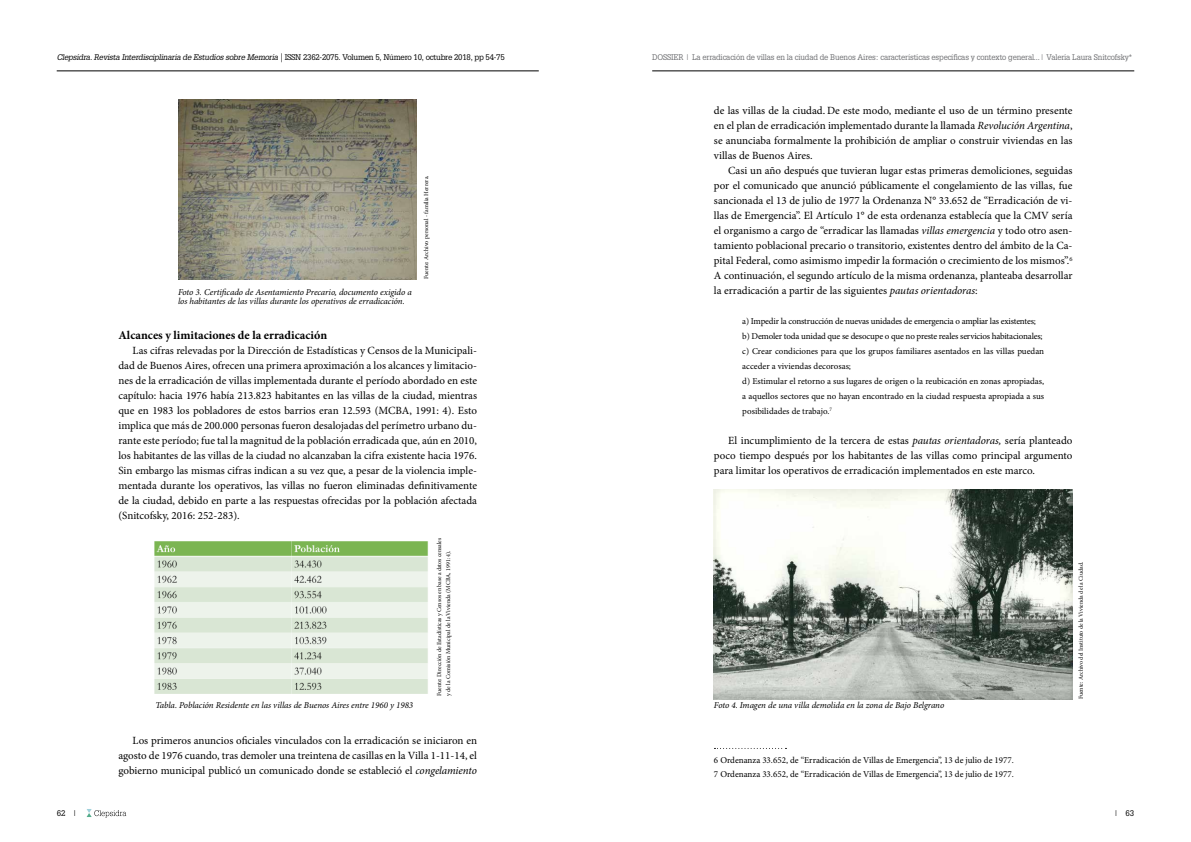
<style>
.page{position:relative;width:1191px;height:842px;background:#fff}
.page>*{position:absolute;margin:0;border:0;box-sizing:border-box;transform-origin:0 0}
.t1{font:700 12px "Minion Pro";color:#000}
.t2{font:11px/15px "Minion Pro";color:#000;text-align:justify}
.t3{font:9px/15px "Minion Pro";letter-spacing:-.005em;color:#000}
.t4{font:italic 9px/9px "Minion Pro";letter-spacing:-.005em;color:#000}
.t5{font:8px "Glypha LT Std";letter-spacing:-.02em;color:#6d6e71;scale:.94 1}
.t6{font:italic 8px "Glypha LT Std";letter-spacing:-.03em;color:#000}
.t7{font:8px "Glypha LT Std";color:#000}
.t8{font:6px/9px "Minion Pro";color:#000}
.s1{font-style:normal}
.s2{font-style:italic}
</style>
<div class="page">
<svg style="left:87px;top:809px;width:39px;height:8px"></svg>
<hr style="left:57px;top:71px;width:482px;height:1px;background:#000">
<hr style="left:652px;top:71px;width:482px;height:1px;background:#000">
<img style="left:179px;top:99px;width:238px;height:180px">
<img style="left:154px;top:541px;width:274px;height:153px">
<img style="left:714px;top:489px;width:358px;height:210px">
<svg style="left:714px;top:748px;width:72px;height:1px"></svg>
<p class="t6" style="left:57px;top:53px;width:449px">Clepsidra. Revista Interdisciplinaria de Estudios sobre Memoria | <span class="s1">ISSN 2362-2075. Volumen 5, Número 10, octubre 2018, pp 54-75</span></p>
<p class="t5" style="left:652px;top:53px;width:512px">DOSSIER | La erradicación de villas en la ciudad de Buenos Aires: características específicas y contexto general...| Valeria Laura Snitcofsky*</p>
<p class="t8" style="left:422px;top:279px;width:105px;rotate:-90deg">Fuente: Archivo personal - familia Herrera.</p>
<p class="t4" style="left:178px;top:288px;width:235px">Foto 3. Certificado de Asentamiento Precario, documento exigido a los habitantes de las villas durante los operativos de erradicación.</p>
<p class="t1" style="left:118px;top:327px;width:210px">Alcances y limitaciones de la erradicación</p>
<p class="t2" style="left:118px;top:343px;width:360px;text-indent:14px">Las cifras relevadas por la Dirección de Estadísticas y Censos de la Municipali&shy;dad de Buenos Aires, ofrecen una primera aproximación a los alcances y limitacio&shy;nes de la erradicación de villas implementada durante el período abordado en este capítulo: hacia 1976 había 213.823 habitantes en las villas de la ciudad, mientras que en 1983 los pobladores de estos barrios eran 12.593 (MCBA, 1991: 4). Esto implica que más de 200.000 personas fueron desalojadas del perímetro urbano du&shy;rante este período; fue tal la magnitud de la población erradicada que, aún en 2010, los habitantes de las villas de la ciudad no alcanzaban la cifra existente hacia 1976.<br>Sin embargo las mismas cifras indican a su vez que, a pesar de la violencia imple&shy;mentada durante los operativos, las villas no fueron eliminadas definitivamente de la ciudad, debido en parte a las respuestas ofrecidas por la población afectada (Snitcofsky, 2016: 252-283).</p>
<p class="t8" style="left:435px;top:696px;width:159px;rotate:-90deg">Fuente: Dirección de Estadísticas y Censos en base a datos censales y de la Comisión Municipal de la Vivienda (MCBA, 1991: 4).</p>
<p class="t4" style="left:155px;top:701px;width:259px">Tabla. Población Residente en las villas de Buenos Aires entre 1960 y 1983</p>
<p class="t2" style="left:118px;top:733px;width:360px;text-indent:14px">Los primeros anuncios oficiales vinculados con la erradicación se iniciaron en agosto de 1976 cuando, tras demoler una treintena de casillas en la Villa 1-11-14, el gobierno municipal publicó un comunicado donde se estableció el <span class="s2">congelamiento</span></p>
<p class="t2" style="left:714px;top:103px;width:360px">de las villas de la ciudad. De este modo, mediante el uso de un término presente en el plan de erradicación implementado durante la llamada <span class="s2">Revolución Argentina</span>, se anunciaba formalmente la prohibición de ampliar o construir viviendas en las villas de Buenos Aires.</p>
<p class="t2" style="left:714px;top:163px;width:360px;text-indent:14px">Casi un año después que tuvieran lugar estas primeras demoliciones, seguidas por el comunicado que anunció públicamente el congelamiento de las villas, fue sancionada el 13 de julio de 1977 la Ordenanza N° 33.652 de “Erradicación de vi&shy;llas de Emergencia”. El Artículo 1° de esta ordenanza establecía que la CMV sería el organismo a cargo de “erradicar las llamadas <span class="s2">villas emergencia</span> y todo otro asen&shy;tamiento poblacional precario o transitorio, existentes dentro del ámbito de la Ca&shy;pital Federal, como asimismo impedir la formación o crecimiento de los mismos”.<sup>6<br></sup>A continuación, el segundo artículo de la misma ordenanza, planteaba desarrollar la erradicación a partir de las siguientes <span class="s2">pautas orientadoras</span>:</p>
<p class="t3" style="left:742px;top:314px;width:303px">a) Impedir la construcción de nuevas unidades de emergencia o ampliar las existentes; b) Demoler toda unidad que se desocupe o que no preste reales servicios habitacionales; c) Crear condiciones para que los grupos familiares asentados en las villas puedan acceder a viviendas decorosas;<br>d) Estimular el retorno a sus lugares de origen o la reubicación en zonas apropiadas, a aquellos sectores que no hayan encontrado en la ciudad respuesta apropiada a sus posibilidades de trabajo.<sup>7</sup></p>
<p class="t2" style="left:714px;top:433px;width:360px;text-indent:14px">El incumplimiento de la tercera de estas <span class="s2">pautas orientadoras,</span> sería planteado poco tiempo después por los habitantes de las villas como principal argumento para limitar los operativos de erradicación implementados en este marco.</p>
<p class="t4" style="left:714px;top:701px;width:232px">Foto 4. Imagen de una villa demolida en la zona de Bajo Belgrano</p>
<p class="t3" style="left:714px;top:753px;width:301px;line-height:14.2px">6 Ordenanza 33.652, de “Erradicación de Villas de Emergencia”, 13 de julio de 1977.<br>7 Ordenanza 33.652, de “Erradicación de Villas de Emergencia”, 13 de julio de 1977.</p>
<p class="t8" style="left:1076px;top:699px;width:139px;rotate:-90deg">Fuente: Archivo del Instituto de la Vivienda de la Ciudad.</p>
<p class="t7" style="left:57px;top:808px;width:22px">62 |</p>
<p class="t7" style="left:1113px;top:808px;width:22px">| 63</p>
</div>
